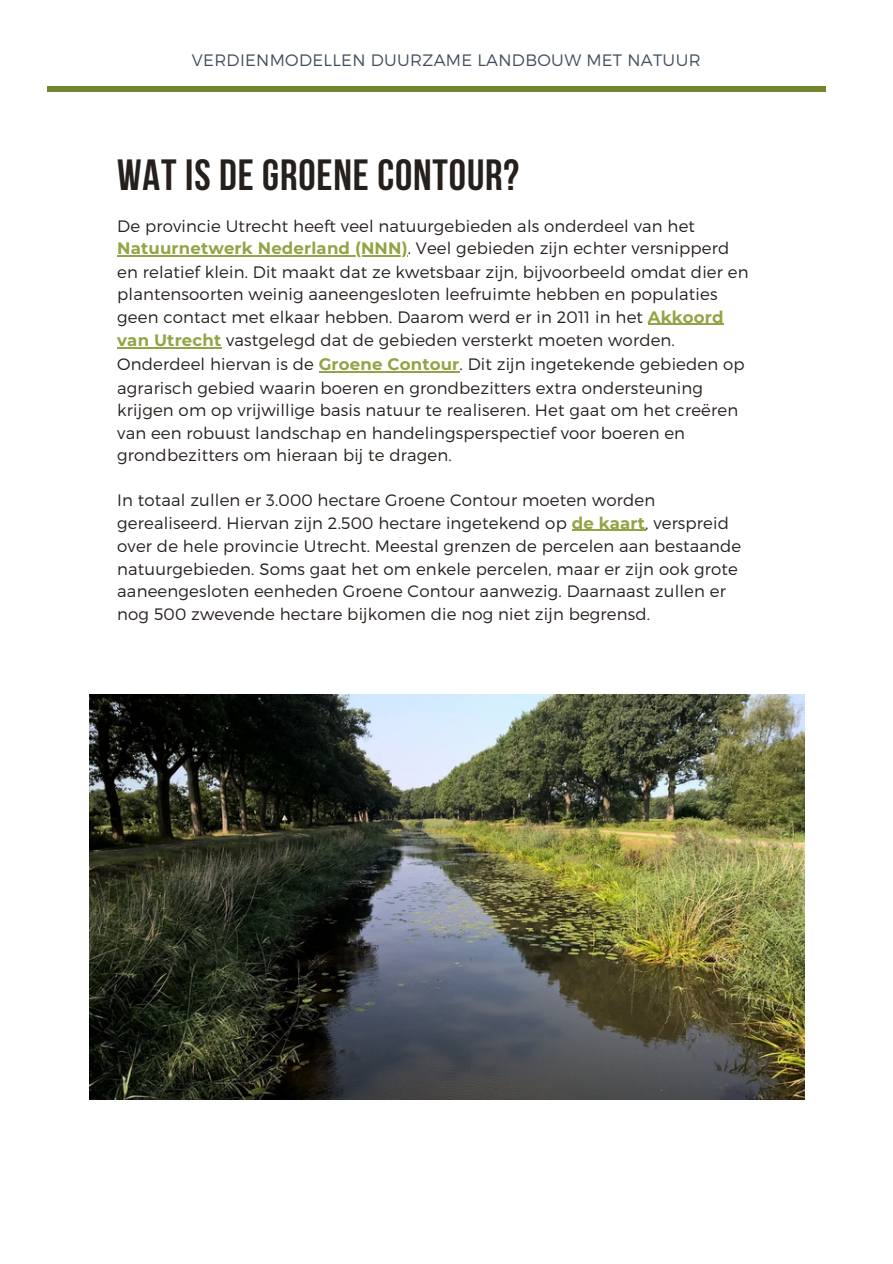
<style>
.page{position:relative;width:893px;height:1264px;background:#fff}
.page>*{position:absolute;margin:0;border:0;box-sizing:border-box;transform-origin:0 0}
.t1{font:700 43.5px "Bebas Neue";letter-spacing:.02em;color:#26201d}
.t2{font:300 16.5px/22.8px "Montserrat";letter-spacing:.01em;color:#26201d}
.t3{font:300 16.5px "Montserrat";letter-spacing:.02em;color:#424e5e}
.s1{font-weight:700;color:#92a546}
</style>
<div class="page">
<div style="left:47px;top:87px;width:778px;height:5px;background:#72862e"></div>
<img style="left:89px;top:694px;width:715px;height:405px">
<hr style="left:117px;top:255px;width:291px;height:1px;background:#92a546">
<hr style="left:648px;top:324px;width:75px;height:1px;background:#92a546">
<hr style="left:117px;top:347px;width:104px;height:1px;background:#92a546">
<hr style="left:319px;top:371px;width:140px;height:1px;background:#92a546">
<hr style="left:571px;top:530px;width:74px;height:1px;background:#92a546">
<p class="t3" style="left:192px;top:49px;width:510px">VERDIENMODELLEN DUURZAME LANDBOUW MET NATUUR</p>
<p class="t1" style="left:117px;top:157px;width:403px">WAT IS DE GROENE CONTOUR?</p>
<p class="t2" style="left:117px;top:213px;width:632px">De provincie Utrecht heeft veel natuurgebieden als onderdeel van het <span class="s1">Natuurnetwerk Nederland (NNN)</span>. Veel gebieden zijn echter versnipperd en relatief klein. Dit maakt dat ze kwetsbaar zijn, bijvoorbeeld omdat dier en plantensoorten weinig aaneengesloten leefruimte hebben en populaties geen contact met elkaar hebben. Daarom werd er in 2011 in het <span class="s1">Akkoord van Utrecht</span> vastgelegd dat de gebieden versterkt moeten worden.</p>
<p class="t2" style="left:117px;top:352px;width:629px">Onderdeel hiervan is de <span class="s1">Groene Contour</span>. Dit zijn ingetekende gebieden op agrarisch gebied waarin boeren en grondbezitters extra ondersteuning krijgen om op vrijwillige basis natuur te realiseren. Het gaat om het creëren van een robuust landschap en handelingsperspectief voor boeren en grondbezitters om hieraan bij te dragen.</p>
<p class="t2" style="left:117px;top:488px;width:625px">In totaal zullen er 3.000 hectare Groene Contour moeten worden gerealiseerd. Hiervan zijn 2.500 hectare ingetekend op <span class="s1">de kaart</span>, verspreid over de hele provincie Utrecht. Meestal grenzen de percelen aan bestaande natuurgebieden. Soms gaat het om enkele percelen, maar er zijn ook grote aaneengesloten eenheden Groene Contour aanwezig. Daarnaast zullen er nog 500 zwevende hectare bijkomen die nog niet zijn begrensd.</p>
</div>
